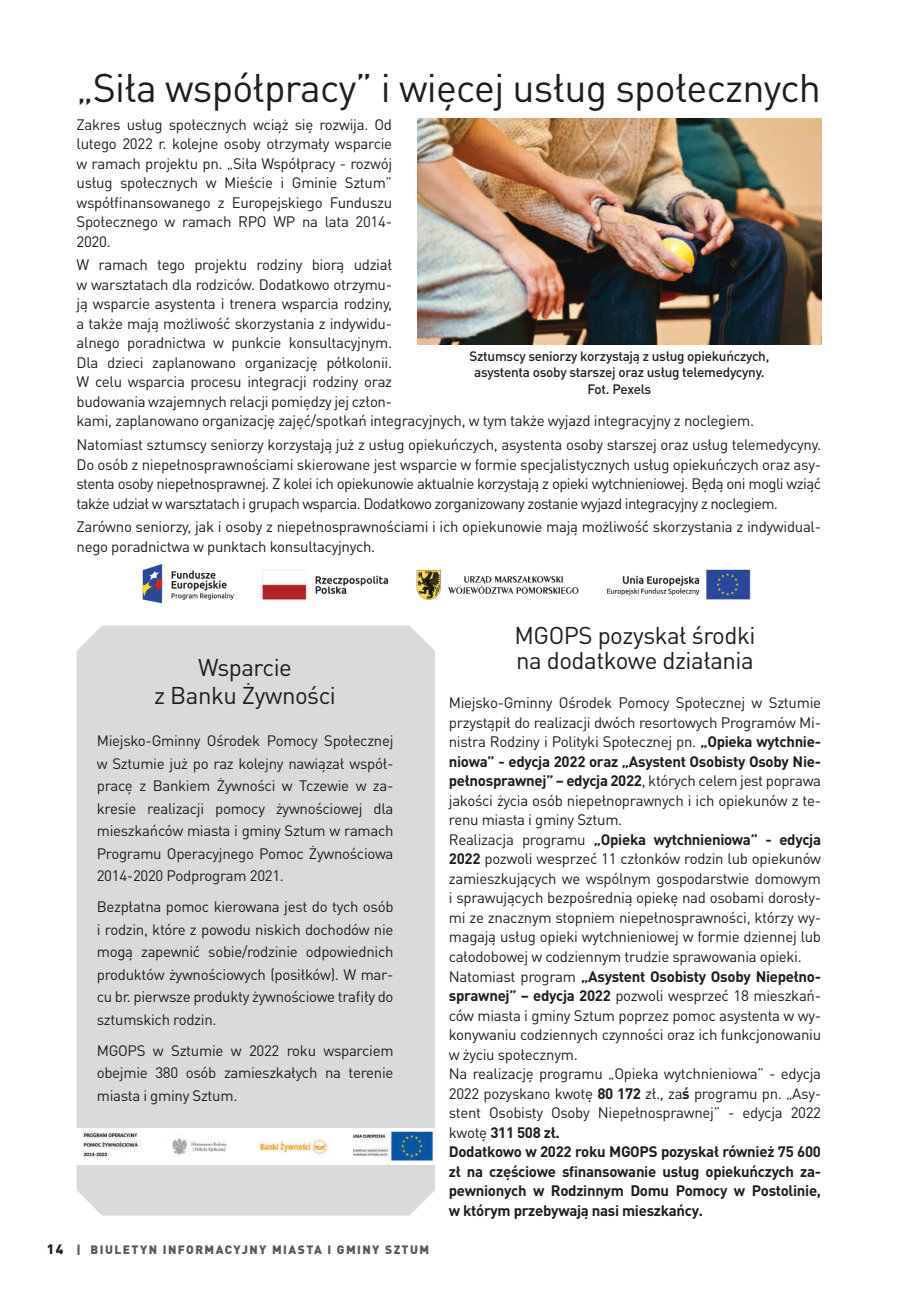
<style>
.page{position:relative;width:919px;height:1289px;background:#fff}
.page>*{position:absolute;margin:0;border:0;box-sizing:border-box;transform-origin:0 0}
.t1{font:39.45px "DIN Pro";letter-spacing:-.02em;color:#1d1d1b}
.t2{font:24px/28.5px "DIN Pro";letter-spacing:-.02em;color:#1d1d1b;text-align:center}
.t3{font:15px/19.5px "DIN Pro";letter-spacing:-.02em;color:#1d1d1b;text-align:justify}
.t4{font:500 13.5px/16.2px "DIN Pro";letter-spacing:-.02em;color:#1d1d1b;text-align:center}
.t5{font:900 12px "DIN Pro";letter-spacing:.12em;color:#575756}
.s1{font-size:13.5px;color:#1d1d1b}
.s2{font-weight:700}
</style>
<div class="page">
<div style="left:77px;top:625px;width:358px;height:590px;background:#dadada"></div>
<img style="left:417px;top:118px;width:404px;height:227px">
<img style="left:77px;top:1128px;width:358px;height:36px">
<img style="left:142px;top:564px;width:609px;height:40px">
<h1 class="t1" style="left:77px;top:61px;width:746px">„Siła współpracy” i więcej usług społecznych</h1>
<p class="t3" style="left:77px;top:114px;width:317px">Zakres usług społecznych wciąż się rozwija. Od lutego 2022 r. kolejne osoby otrzymały wsparcie w ramach projektu pn. „Siła Współpracy - rozwój usług społecznych w Mieście i Gminie Sztum” współfinansowanego z Europejskiego Funduszu Społecznego w ramach RPO WP na lata 2014- 2020.</p>
<p class="t3" style="left:77px;top:254px;width:679px;text-align:left">W ramach tego projektu rodziny biorą udział<br>w warsztatach dla rodziców. Dodatkowo otrzymu-<br>ją wsparcie asystenta i trenera wsparcia rodziny,<br>a także mają możliwość skorzystania z indywidu-<br>alnego poradnictwa w punkcie konsultacyjnym.<br>Dla dzieci zaplanowano organizację półkolonii.<br>W celu wsparcia procesu integracji rodziny oraz<br>budowania wzajemnych relacji pomiędzy jej człon-<br>kami, zaplanowano organizację zajęć/spotkań integracyjnych, w tym także wyjazd integracyjny z noclegiem.</p>
<p class="t3" style="left:77px;top:434px;width:746px">Natomiast sztumscy seniorzy korzystają już z usług opiekuńczych, asystenta osoby starszej oraz usług telemedycyny.<br>Do osób z niepełnosprawnościami skierowane jest wsparcie w formie specjalistycznych usług opiekuńczych oraz asy&shy;stenta osoby niepełnosprawnej. Z kolei ich opiekunowie aktualnie korzystają z opieki wytchnieniowej. Będą oni mogli wziąć także udział w warsztatach i grupach wsparcia. Dodatkowo zorganizowany zostanie wyjazd integracyjny z noclegiem.</p>
<p class="t3" style="left:77px;top:516px;width:746px">Zarówno seniorzy, jak i osoby z niepełnosprawnościami i ich opiekunowie mają możliwość skorzystania z indywidual&shy;nego poradnictwa w punktach konsultacyjnych.</p>
<p class="t4" style="left:469px;top:348px;width:301px">Sztumscy seniorzy korzystają z usług opiekuńczych, asystenta osoby starszej oraz usług telemedycyny.<br>Fot. Pexels</p>
<h2 class="t2" style="left:154px;top:651px;width:183px">Wsparcie<br>z Banku Żywności</h2>
<p class="t3" style="left:97px;top:728px;width:298px;line-height:22.5px">Miejsko-Gminny Ośrodek Pomocy Społecznej w Sztumie już po raz kolejny nawiązał współ&shy;pracę z Bankiem Żywności w Tczewie w za&shy;kresie realizacji pomocy żywnościowej dla mieszkańców miasta i gminy Sztum w ramach Programu Operacyjnego Pomoc Żywnościowa 2014-2020 Podprogram 2021.</p>
<p class="t3" style="left:97px;top:895px;width:298px;line-height:22.5px">Bezpłatna pomoc kierowana jest do tych osób i rodzin, które z powodu niskich dochodów nie mogą zapewnić sobie/rodzinie odpowiednich produktów żywnościowych (posiłków). W mar&shy;cu br. pierwsze produkty żywnościowe trafiły do sztumskich rodzin.</p>
<p class="t3" style="left:97px;top:1038px;width:298px;line-height:22.5px">MGOPS w Sztumie w 2022 roku wsparciem obejmie 380 osób zamieszkałych na terenie miasta i gminy Sztum.</p>
<p class="t5" style="left:47px;top:1241px;width:384px"><span class="s1">14</span> | BIULETYN INFORMACYJNY MIASTA I GMINY SZTUM</p>
<h2 class="t2" style="left:514px;top:621px;width:242px;line-height:25.5px;text-align:left">MGOPS pozyskał środki na dodatkowe działania</h2>
<p class="t3" style="left:449px;top:692px;width:374px;text-align:left">Miejsko-Gminny Ośrodek Pomocy Społecznej w Sztumie przystąpił do realizacji dwóch resortowych Programów Mi&shy;nistra Rodziny i Polityki Społecznej pn. <span class="s2">„Opieka wytchnie&shy;niowa” - edycja 2022 oraz „Asystent Osobisty Osoby Nie&shy;pełnosprawnej” – edycja 2022</span>, których celem jest poprawa jakości życia osób niepełnoprawnych i ich opiekunów z te&shy;renu miasta i gminy Sztum.<br>Realizacja programu <span class="s2">„Opieka wytchnieniowa” - edycja 2022</span> pozwoli wesprzeć 11 członków rodzin lub opiekunów zamieszkujących we wspólnym gospodarstwie domowym i sprawujących bezpośrednią opiekę nad osobami dorosły&shy;mi ze znacznym stopniem niepełnosprawności, którzy wy&shy;magają usług opieki wytchnieniowej w formie dziennej lub całodobowej w codziennym trudzie sprawowania opieki.<br>Natomiast program <span class="s2">„Asystent Osobisty Osoby Niepełno&shy;sprawnej” – edycja 2022</span> pozwoli wesprzeć 18 mieszkań&shy;ców miasta i gminy Sztum poprzez pomoc asystenta w wy&shy;konywaniu codziennych czynności oraz ich funkcjonowaniu w życiu społecznym.<br>Na realizację programu „Opieka wytchnieniowa” - edycja 2022 pozyskano kwotę <span class="s2">80 172</span> zł., za<span class="s2">ś</span> programu pn. „Asy&shy;stent Osobisty Osoby Niepełnosprawnej” - edycja 2022 kwotę <span class="s2">311 508 zł.<br>Dodatkowo w 2022 roku MGOPS pozyskał również 75 600 zł na częściowe sfinansowanie usług opiekuńczych za&shy;pewnionych w Rodzinnym Domu Pomocy w Postolinie, w którym przebywają nasi mieszkańcy.</span></p>
</div>
